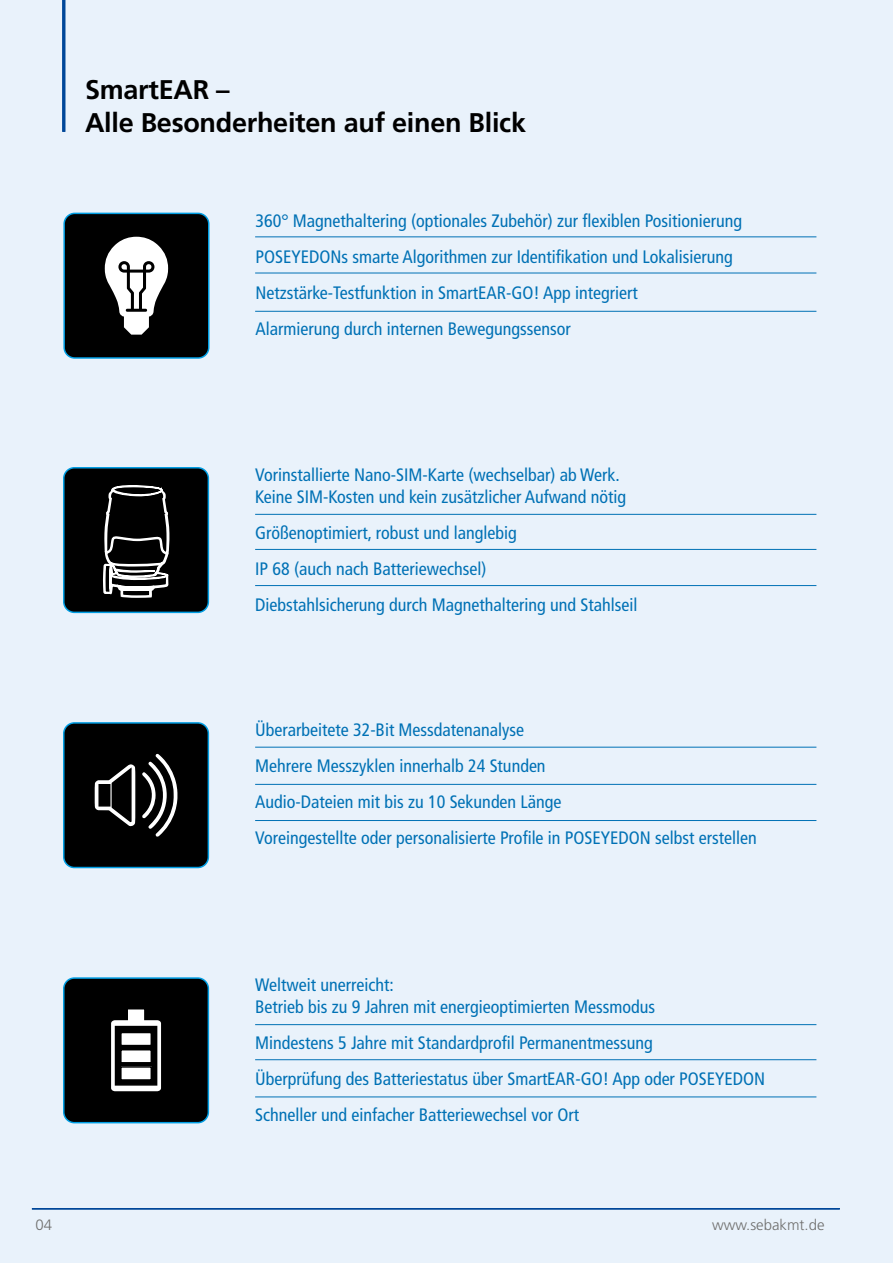
<style>
.page{position:relative;width:893px;height:1263px;background:#e9f2fb}
.page>*{position:absolute;margin:0;border:0;box-sizing:border-box;transform-origin:0 0}
.t1{font:700 27px/32.4px "Frutiger LT Pro";letter-spacing:-.01em;color:#000}
.t2{font:condensed 18px/36px "Frutiger LT Pro";color:#0071b5}
.t3{font:300 15px "Frutiger LT Pro";color:#6f6f6e}
</style>
<div class="page">
<hr style="left:892px;top:0;width:1px;height:372px;background:#eef5fc">
<hr style="left:32px;top:1208px;width:808px;height:1px;background:#004799">
<hr style="left:62px;top:0;width:3px;height:132px;background:#004799">
<div style="left:64px;top:723px;width:144px;height:144px;background:#000;border-radius:11px"></div>
<div style="left:63px;top:722px;width:146px;height:146px;border:2px solid #009ee3;border-radius:11px"></div>
<svg style="left:92px;top:753px;width:88px;height:116px"></svg>
<div style="left:64px;top:978px;width:144px;height:145px;background:#000;border-radius:11px"></div>
<div style="left:63px;top:977px;width:146px;height:146px;border:2px solid #009ee3;border-radius:11px"></div>
<svg style="left:111px;top:1009px;width:51px;height:83px"></svg>
<div style="left:121px;top:1032px;width:30px;height:13px;background:#fff"></div>
<div style="left:120px;top:1032px;width:32px;height:14px;border:2px solid #000"></div>
<div style="left:64px;top:213px;width:145px;height:145px;background:#000;border-radius:11px"></div>
<div style="left:63px;top:213px;width:146px;height:146px;border:2px solid #009ee3;border-radius:11px"></div>
<svg style="left:105px;top:237px;width:63px;height:98px"></svg>
<div style="left:64px;top:468px;width:144px;height:144px;background:#000;border-radius:11px"></div>
<div style="left:63px;top:467px;width:146px;height:146px;border:2px solid #009ee3;border-radius:11px"></div>
<svg style="left:102px;top:467px;width:68px;height:131px"></svg>
<hr style="left:255px;top:237px;width:561px;height:1px;background:#0071b5">
<hr style="left:255px;top:273px;width:561px;height:1px;background:#0071b5">
<hr style="left:255px;top:311px;width:561px;height:1px;background:#0071b5">
<hr style="left:255px;top:514px;width:561px;height:1px;background:#0071b5">
<hr style="left:255px;top:549px;width:561px;height:1px;background:#0071b5">
<hr style="left:255px;top:585px;width:561px;height:1px;background:#0071b5">
<hr style="left:255px;top:747px;width:561px;height:1px;background:#0071b5">
<hr style="left:255px;top:784px;width:561px;height:1px;background:#0071b5">
<hr style="left:255px;top:820px;width:561px;height:1px;background:#0071b5">
<hr style="left:255px;top:1024px;width:561px;height:1px;background:#0071b5">
<hr style="left:255px;top:1059px;width:561px;height:1px;background:#0071b5">
<hr style="left:255px;top:1097px;width:561px;height:1px;background:#0071b5">
<h1 class="t1" style="left:85px;top:74px;width:442px">SmartEAR –<br>Alle Besonderheiten auf einen Blick</h1>
<p class="t2" style="left:255px;top:202px;width:488px">360° Magnethaltering (optionales Zubehör) zur flexiblen Positionierung POSEYEDONs smarte Algorithmen zur Identifikation und Lokalisierung Netzstärke-Testfunktion in SmartEAR-GO! App integriert<br>Alarmierung durch internen Bewegungssensor</p>
<p class="t2" style="left:255px;top:464px;width:372px;line-height:21.6px">Vorinstallierte Nano-SIM-Karte (wechselbar) ab Werk.<br>Keine SIM-Kosten und kein zusätzlicher Aufwand nötig</p>
<p class="t2" style="left:255px;top:514px;width:384px">Größenoptimiert, robust und langlebig<br>IP 68 (auch nach Batteriewechsel)<br>Diebstahlsicherung durch Magnethaltering und Stahlseil</p>
<p class="t2" style="left:255px;top:712px;width:503px">Überarbeitete 32-Bit Messdatenanalyse<br>Mehrere Messzyklen innerhalb 24 Stunden<br>Audio-Dateien mit bis zu 10 Sekunden Länge<br>Voreingestellte oder personalisierte Profile in POSEYEDON selbst erstellen</p>
<p class="t2" style="left:255px;top:974px;width:401px;line-height:21.6px">Weltweit unerreicht:<br>Betrieb bis zu 9 Jahren mit energieoptimierten Messmodus</p>
<p class="t2" style="left:255px;top:1025px;width:512px">Mindestens 5 Jahre mit Standardprofil Permanentmessung<br>Überprüfung des Batteriestatus über SmartEAR-GO! App oder POSEYEDON<br>Schneller und einfacher Batteriewechsel vor Ort</p>
<p class="t3" style="left:36px;top:1216px;width:18px">04</p>
<p class="t3" style="left:712px;top:1216px;width:114px">www.sebakmt.de</p>
</div>
